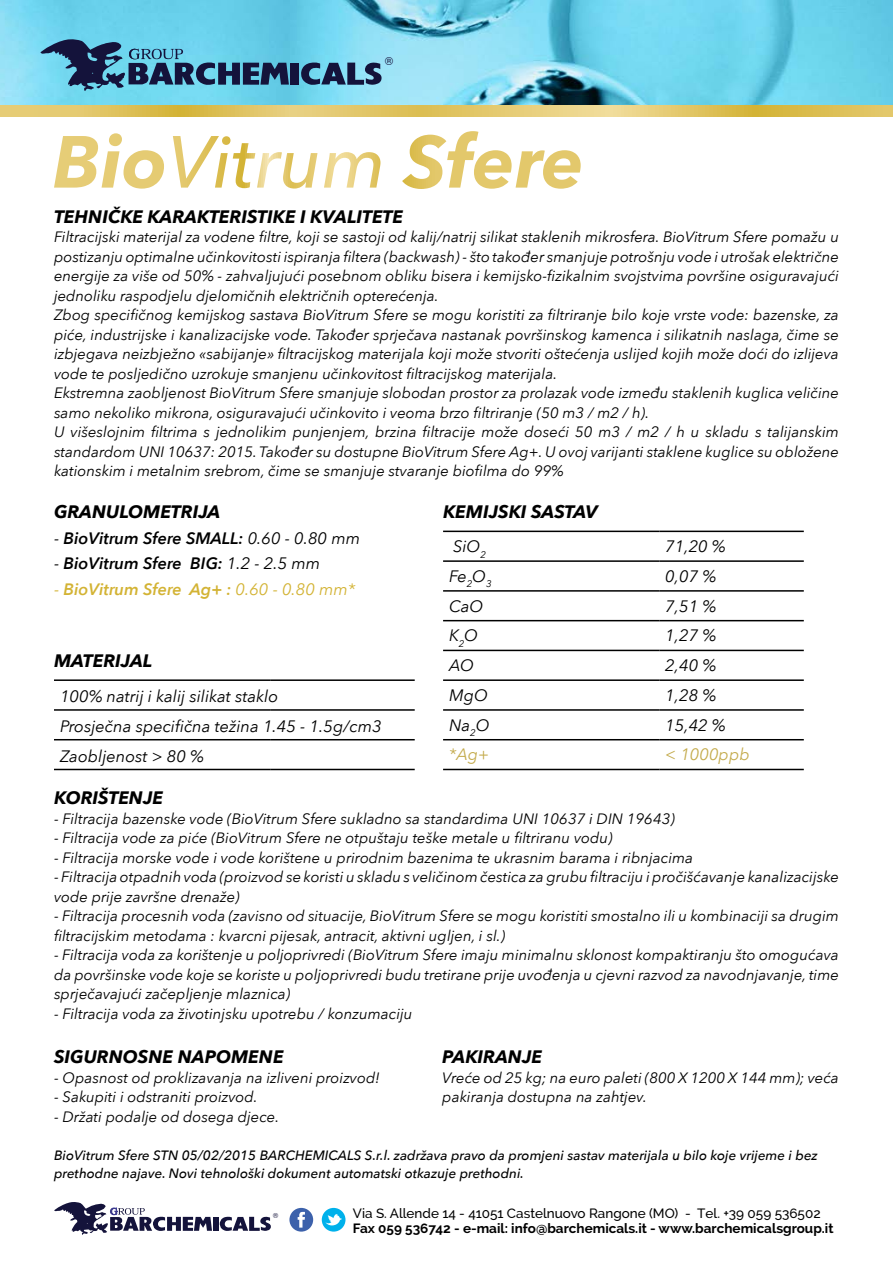
<style>
.page{position:relative;width:893px;height:1263px;background:#fff}
.page>*{position:absolute;margin:0;border:0;box-sizing:border-box;transform-origin:0 0}
.t1{font:italic 700 18px "Avenir Next";color:#000}
.t2{font:italic 16.5px/29.7px "Avenir Next";color:#000}
.t3{font:italic 600 16.5px "Avenir Next";color:#000}
.t4{font:italic 600 16.5px "Avenir Next";color:#d3b334}
.t5{font:italic 16.5px "Avenir Next";color:#c4ab4d}
.t6{font:italic 15px/19.5px "Avenir Next";color:#000}
.t7{font:italic 500 13.5px/18px "Avenir Next";color:#000}
.t8{font:700 13.5px "Raleway";color:#000}
.t9{font:500 13.5px "Raleway";color:#000}
.t10{font:10.95px "Helvetica";color:#14133b}
.t11{font:7.05px "Helvetica";color:#14133b}
.s1{font-weight:400}
</style>
<div class="page">
<img style="left:0;top:0;width:893px;height:106px">
<svg style="left:0;top:106px;width:893px;height:10px;background:#e1c566"></svg>
<div style="left:291px;top:63px;width:8px;height:22px;background:#14133b"></div>
<svg style="left:300px;top:62px;width:82px;height:24px;background:#487292"></svg>
<svg style="left:40px;top:38px;width:249px;height:53px;background:#4e90af"></svg>
<div style="left:213px;top:1217px;width:5px;height:14px;background:#14133b"></div>
<svg style="left:219px;top:1216px;width:52px;height:15px"></svg>
<svg style="left:54px;top:1202px;width:158px;height:33px"></svg>
<svg style="left:289px;top:1208px;width:24px;height:23px"></svg>
<svg style="left:322px;top:1208px;width:23px;height:23px"></svg>
<hr style="left:443px;top:531px;width:216px;height:1px;background:#000">
<hr style="left:659px;top:531px;width:145px;height:1px;background:#000">
<hr style="left:443px;top:560px;width:216px;height:2px;background:#000">
<hr style="left:659px;top:560px;width:145px;height:2px;background:#000">
<hr style="left:443px;top:590px;width:216px;height:2px;background:#000">
<hr style="left:659px;top:590px;width:145px;height:2px;background:#000">
<hr style="left:443px;top:620px;width:216px;height:1px;background:#000">
<hr style="left:659px;top:620px;width:145px;height:1px;background:#000">
<hr style="left:443px;top:650px;width:216px;height:1px;background:#000">
<hr style="left:659px;top:650px;width:145px;height:1px;background:#000">
<hr style="left:443px;top:679px;width:216px;height:2px;background:#000">
<hr style="left:659px;top:679px;width:145px;height:2px;background:#000">
<hr style="left:443px;top:709px;width:216px;height:2px;background:#000">
<hr style="left:659px;top:709px;width:145px;height:2px;background:#000">
<hr style="left:443px;top:739px;width:216px;height:1px;background:#000">
<hr style="left:659px;top:739px;width:145px;height:1px;background:#000">
<hr style="left:443px;top:769px;width:216px;height:1px;background:#000">
<hr style="left:659px;top:769px;width:145px;height:1px;background:#000">
<hr style="left:54px;top:679px;width:216px;height:2px;background:#000">
<hr style="left:270px;top:679px;width:145px;height:2px;background:#000">
<hr style="left:54px;top:709px;width:216px;height:2px;background:#000">
<hr style="left:270px;top:709px;width:145px;height:2px;background:#000">
<hr style="left:54px;top:739px;width:216px;height:1px;background:#000">
<hr style="left:270px;top:739px;width:145px;height:1px;background:#000">
<hr style="left:54px;top:769px;width:216px;height:1px;background:#000">
<hr style="left:270px;top:769px;width:145px;height:1px;background:#000">
<svg style="left:54px;top:131px;width:424px;height:58px"></svg>
<p class="t10" style="left:385px;top:53px;width:9px">®</p>
<p class="t1" style="left:54px;top:201px;width:351px">TEHNIČKE KARAKTERISTIKE I KVALITETE</p>
<p class="t6" style="left:54px;top:227px;width:786px">Filtracijski materijal za vodene filtre, koji se sastoji od kalij/natrij silikat staklenih mikrosfera. BioVitrum Sfere pomažu u postizanju optimalne učinkovitosti ispiranja filtera (backwash) - što također smanjuje potrošnju vode i utrošak električne energije za više od 50% - zahvaljujući posebnom obliku bisera i kemijsko-fizikalnim svojstvima površine osiguravajući jednoliku raspodjelu djelomičnih električnih opterećenja.<br>Zbog specifičnog kemijskog sastava BioVitrum Sfere se mogu koristiti za filtriranje bilo koje vrste vode: bazenske, za piće, industrijske i kanalizacijske vode. Također sprječava nastanak površinskog kamenca i silikatnih naslaga, čime se izbjegava neizbježno «sabijanje» filtracijskog materijala koji može stvoriti oštećenja uslijed kojih može doći do izlijeva vode te posljedično uzrokuje smanjenu učinkovitost filtracijskog materijala.<br>Ekstremna zaobljenost BioVitrum Sfere smanjuje slobodan prostor za prolazak vode između staklenih kuglica veličine samo nekoliko mikrona, osiguravajući učinkovito i veoma brzo filtriranje (50 m3 / m2 / h).<br>U višeslojnim filtrima s jednolikim punjenjem, brzina filtracije može doseći 50 m3 / m2 / h u skladu s talijanskim standardom UNI 10637: 2015. Također su dostupne BioVitrum Sfere Ag+. U ovoj varijanti staklene kuglice su obložene kationskim i metalnim srebrom, čime se smanjuje stvaranje biofilma do 99%</p>
<p class="t1" style="left:54px;top:496px;width:168px">GRANULOMETRIJA</p>
<p class="t3" style="left:54px;top:524px;width:308px"><span class="s1">-</span> BioVitrum Sfere SMALL: <span class="s1">0.60 - 0.80 mm</span></p>
<p class="t3" style="left:54px;top:549px;width:268px"><span class="s1">-</span> BioVitrum Sfere BIG: <span class="s1">1.2 - 2.5 mm</span></p>
<p class="t4" style="left:54px;top:575px;width:303px"><span class="s1">-</span> BioVitrum Sfere Ag+ : <span class="s1">0.60 - 0.80 mm*</span></p>
<p class="t1" style="left:54px;top:645px;width:100px">MATERIJAL</p>
<p class="t2" style="left:60px;top:681px;width:323px">100% natrij i kalij silikat staklo<br>Prosječna specifična težina 1.45 - 1.5g/cm3<br>Zaobljenost &gt; 80 %</p>
<p class="t1" style="left:443px;top:496px;width:156px">KEMIJSKI SASTAV</p>
<p class="t2" style="left:453px;top:531px;width:34px">SiO<sub>2</sub></p>
<p class="t2" style="left:665px;top:531px;width:62px">71,20 %</p>
<p class="t2" style="left:449px;top:560px;width:44px">Fe<sub>2</sub>O<sub>3</sub></p>
<p class="t2" style="left:665px;top:560px;width:52px">0,07 %</p>
<p class="t2" style="left:449px;top:590px;width:36px">CaO</p>
<p class="t2" style="left:665px;top:590px;width:52px">7,51 %</p>
<p class="t2" style="left:449px;top:620px;width:31px">K<sub>2</sub>O</p>
<p class="t2" style="left:665px;top:620px;width:52px">1,27 %</p>
<p class="t2" style="left:449px;top:650px;width:26px">AO</p>
<p class="t2" style="left:665px;top:650px;width:52px">2,40 %</p>
<p class="t2" style="left:449px;top:680px;width:40px">MgO</p>
<p class="t2" style="left:665px;top:680px;width:52px">1,28 %</p>
<p class="t2" style="left:449px;top:709px;width:42px">Na<sub>2</sub>O</p>
<p class="t2" style="left:665px;top:709px;width:62px">15,42 %</p>
<p class="t5" style="left:449px;top:741px;width:42px">*Ag+</p>
<p class="t5" style="left:665px;top:741px;width:86px">&lt; 1000ppb</p>
<p class="t1" style="left:54px;top:782px;width:111px">KORIŠTENJE</p>
<p class="t6" style="left:54px;top:808px;width:622px">- Filtracija bazenske vode (BioVitrum Sfere sukladno sa standardima UNI 10637 i DIN 19643)</p>
<p class="t6" style="left:54px;top:827px;width:560px">- Filtracija vode za piće (BioVitrum Sfere ne otpuštaju teške metale u filtriranu vodu)</p>
<p class="t6" style="left:54px;top:847px;width:641px">- Filtracija morske vode i vode korištene u prirodnim bazenima te ukrasnim barama i ribnjacima</p>
<p class="t6" style="left:54px;top:866px;width:786px">- Filtracija otpadnih voda (proizvod se koristi u skladu s veličinom čestica za grubu filtraciju i pročišćavanje kanalizacijske vode prije završne drenaže)</p>
<p class="t6" style="left:54px;top:905px;width:786px">- Filtracija procesnih voda (zavisno od situacije, BioVitrum Sfere se mogu koristiti smostalno ili u kombinaciji sa drugim filtracijskim metodama : kvarcni pijesak, antracit, aktivni ugljen, i sl.)</p>
<p class="t6" style="left:54px;top:944px;width:786px;text-align:justify">- Filtracija voda za korištenje u poljoprivredi (BioVitrum Sfere imaju minimalnu sklonost kompaktiranju što omogućava da površinske vode koje se koriste u poljoprivredi budu tretirane prije uvođenja u cjevni razvod za navodnjavanje, time sprječavajući začepljenje mlaznica)</p>
<p class="t6" style="left:54px;top:1003px;width:360px">- Filtracija voda za životinjsku upotrebu / konzumaciju</p>
<p class="t1" style="left:54px;top:1041px;width:231px">SIGURNOSNE NAPOMENE</p>
<p class="t6" style="left:54px;top:1067px;width:327px">- Opasnost od proklizavanja na izliveni proizvod!</p>
<p class="t6" style="left:54px;top:1086px;width:205px">- Sakupiti i odstraniti proizvod.</p>
<p class="t6" style="left:54px;top:1106px;width:227px">- Držati podalje od dosega djece.</p>
<p class="t1" style="left:442px;top:1041px;width:101px">PAKIRANJE</p>
<p class="t6" style="left:442px;top:1067px;width:398px">Vreće od 25 kg; na euro paleti (800 X 1200 X 144 mm); veća pakiranja dostupna na zahtjev.</p>
<p class="t7" style="left:54px;top:1146px;width:765px">BioVitrum Sfere STN 05/02/2015 BARCHEMICALS S.r.l. zadržava pravo da promjeni sastav materijala u bilo koje vrijeme i bez prethodne najave. Novi tehnološki dokument automatski otkazuje prethodni.</p>
<p class="t11" style="left:273px;top:1210px;width:7px">®</p>
<p class="t9" style="left:353px;top:1205px;width:469px">Via S. Allende 14 - 41051 Castelnuovo Rangone (MO) - Tel. +39 059 536502</p>
<p class="t8" style="left:353px;top:1220px;width:482px">Fax 059 536742 - e-mail: info@barchemicals.it - www.barchemicalsgroup.it</p>
</div>
